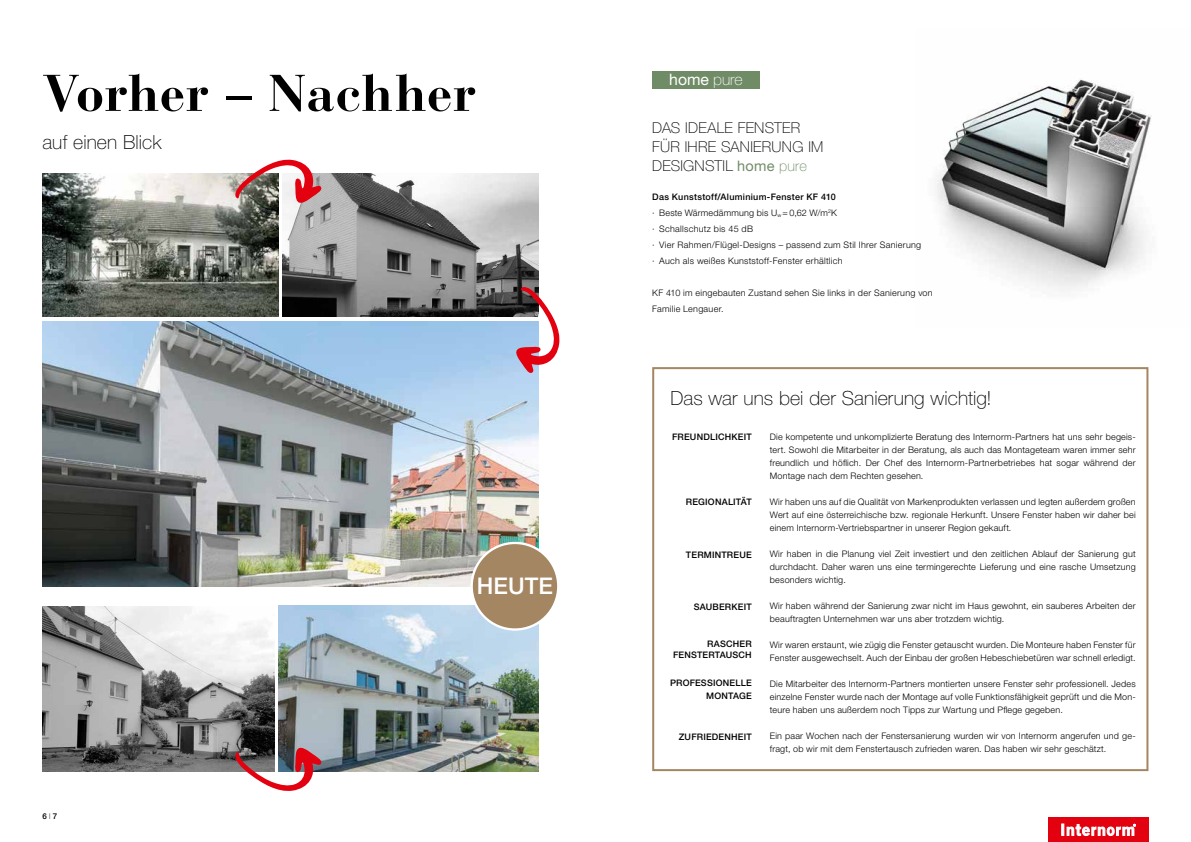
<style>
.page{position:relative;width:1191px;height:842px;background:#fff}
.page>*{position:absolute;margin:0;border:0;box-sizing:border-box;transform-origin:0 0}
.t1{font:700 51.2px "Bauer Bodoni";letter-spacing:.01em;color:#000}
.t2{font:500 23px "Helvetica Neue LT Pro";letter-spacing:.005em;color:#fff}
.t3{font:100 19.5px "Helvetica Neue LT Pro";letter-spacing:.005em;color:#000}
.t4{font:15.8px "Helvetica Neue LT Pro";color:#fff}
.t5{font:100 15px/19px "Helvetica Neue LT Pro";letter-spacing:.02em;color:#000}
.t6{font:300 9px/13px "Helvetica Neue LT Pro";letter-spacing:.02em;color:#000}
.t7{font:500 9px/11px "Helvetica Neue LT Pro";letter-spacing:.02em;color:#000;text-align:right}
.t8{font:500 8px "Helvetica Neue LT Pro";color:#000}
.s1{font-weight:100}
.s2{font-weight:400;font-size:14.5px;color:#708c66}
.s3{font-size:14.5px;color:#708c66}
.s4{font-weight:500}
</style>
<div class="page">
<img style="left:937px;top:79px;width:215px;height:212px">
<div style="left:1048px;top:817px;width:100px;height:25px;background:#e3000f"></div>
<svg style="left:1061px;top:824px;width:74px;height:12px"></svg>
<div style="left:652px;top:71px;width:107px;height:18px;background:#708c66"></div>
<div style="left:652px;top:367px;width:496px;height:404px;border:2px solid #a48662"></div>
<img style="left:43px;top:173px;width:236px;height:144px">
<img style="left:283px;top:173px;width:255px;height:144px">
<img style="left:43px;top:321px;width:496px;height:265px">
<svg style="left:234px;top:159px;width:88px;height:49px"></svg>
<svg style="left:511px;top:286px;width:49px;height:88px"></svg>
<img style="left:43px;top:606px;width:231px;height:165px">
<img style="left:278px;top:606px;width:261px;height:165px">
<svg style="left:234px;top:743px;width:88px;height:48px"></svg>
<div style="left:472px;top:543px;width:86px;height:86px;background:#a48662;border-radius:50%"></div>
<div style="left:470px;top:542px;width:89px;height:89px;border:2px solid #fff;border-radius:50%"></div>
<h1 class="t1" style="left:43px;top:62px;width:435px">Vorher – Nachher</h1>
<h3 class="t3" style="left:43px;top:131px;width:120px">auf einen Blick</h3>
<p class="t8" style="left:43px;top:812px;width:16px">6 <span class="s1">I</span> 7</p>
<h2 class="t2" style="left:477px;top:572px;width:78px">HEUTE</h2>
<h3 class="t4" style="left:669px;top:70px;width:75px">home <span class="s1">pure</span></h3>
<h3 class="t5" style="left:652px;top:118px;width:173px">DAS IDEALE FENSTER<br>FÜR IHRE SANIERUNG IM<br>DESIGNSTIL <span class="s2">home</span> <span class="s3">pure</span></h3>
<p class="t6" style="left:652px;top:188px;width:270px;line-height:16px"><span class="s4">Das Kunststoff/Aluminium-Fenster KF 410<br></span>· Beste Wärmedämmung bis U<sub>w</sub> = 0,62 W/m<sup>2</sup>K<br>· Schallschutz bis 45 dB<br>· Vier Rahmen/Flügel-Designs – passend zum Stil Ihrer Sanierung · Auch als weißes Kunststoff-Fenster erhältlich</p>
<p class="t6" style="left:652px;top:284px;width:282px;line-height:16px">KF 410 im eingebauten Zustand sehen Sie links in der Sanierung von<br>Familie Lengauer.</p>
<h3 class="t3" style="left:670px;top:387px;width:322px">Das war uns bei der Sanierung wichtig!</h3>
<p class="t7" style="left:672px;top:431px;width:81px">FREUNDLICHKEIT</p>
<p class="t7" style="left:686px;top:496px;width:67px">REGIONALITÄT</p>
<p class="t7" style="left:686px;top:549px;width:67px">TERMINTREUE</p>
<p class="t7" style="left:694px;top:602px;width:59px">SAUBERKEIT</p>
<p class="t7" style="left:673px;top:639px;width:80px">RASCHER<br>FENSTERTAUSCH</p>
<p class="t7" style="left:670px;top:676px;width:83px;line-height:13px">PROFESSIONELLE<br>MONTAGE</p>
<p class="t7" style="left:679px;top:731px;width:74px">ZUFRIEDENHEIT</p>
<p class="t6" style="left:770px;top:430px;width:367px;text-align:justify">Die kompetente und unkomplizierte Beratung des Internorm-Partners hat uns sehr begeis&shy;tert. Sowohl die Mitarbeiter in der Beratung, als auch das Montageteam waren immer sehr freundlich und höflich. Der Chef des Internorm-Partnerbetriebes hat sogar während der Montage nach dem Rechten gesehen.</p>
<p class="t6" style="left:770px;top:495px;width:367px;text-align:justify">Wir haben uns auf die Qualität von Markenprodukten verlassen und legten außerdem großen Wert auf eine österreichische bzw. regionale Herkunft. Unsere Fenster haben wir daher bei einem Internorm-Vertriebspartner in unserer Region gekauft.</p>
<p class="t6" style="left:770px;top:547px;width:367px;text-align:justify">Wir haben in die Planung viel Zeit investiert und den zeitlichen Ablauf der Sanierung gut durchdacht. Daher waren uns eine termingerechte Lieferung und eine rasche Umsetzung besonders wichtig.</p>
<p class="t6" style="left:770px;top:599px;width:367px">Wir haben während der Sanierung zwar nicht im Haus gewohnt, ein sauberes Arbeiten der beauftragten Unternehmen war uns aber trotzdem wichtig.</p>
<p class="t6" style="left:770px;top:638px;width:367px">Wir waren erstaunt, wie zügig die Fenster getauscht wurden. Die Monteure haben Fenster für<br>Fenster ausgewechselt. Auch der Einbau der großen Hebeschiebetüren war schnell erledigt.</p>
<p class="t6" style="left:770px;top:677px;width:367px;text-align:justify">Die Mitarbeiter des Internorm-Partners montierten unsere Fenster sehr professionell. Jedes einzelne Fenster wurde nach der Montage auf volle Funktionsfähigkeit geprüft und die Mon&shy;teure haben uns außerdem noch Tipps zur Wartung und Pflege gegeben.</p>
<p class="t6" style="left:770px;top:729px;width:367px">Ein paar Wochen nach der Fenstersanierung wurden wir von Internorm angerufen und ge&shy;fragt, ob wir mit dem Fenstertausch zufrieden waren. Das haben wir sehr geschätzt.</p>
</div>
